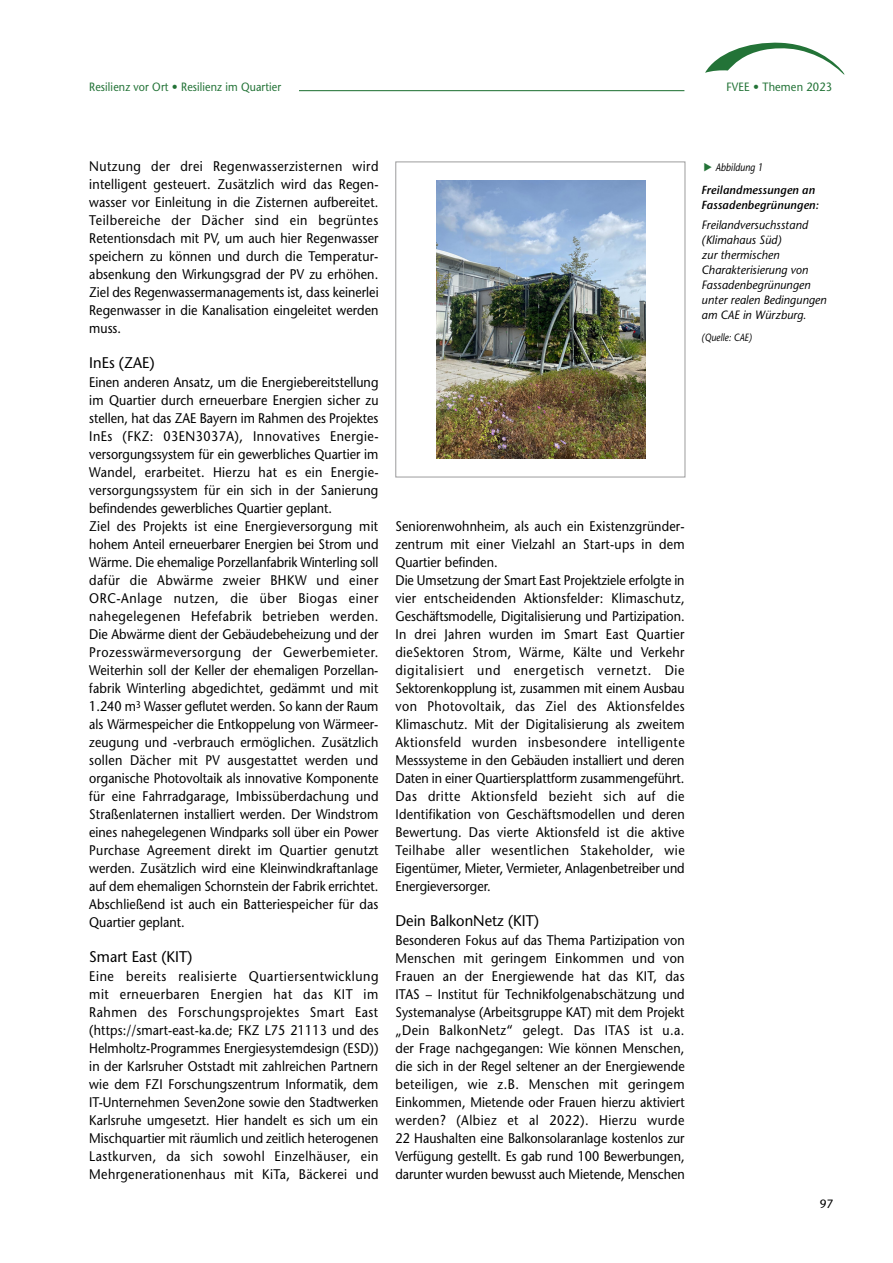
<style>
.page{position:relative;width:893px;height:1263px;background:#fff}
.page>*{position:absolute;margin:0;border:0;box-sizing:border-box;transform-origin:0 0}
.t1{font:15.45px "Stone Sans";color:#000;scale:.95 1}
.t2{font:13.95px/18px "Stone Sans";letter-spacing:.01em;color:#000;text-align:justify;scale:.9 1}
.t3{font:italic 12px/15px "Stone Sans";letter-spacing:.005em;color:#000;scale:.95 1}
.t4{font:12px "Stone Sans";letter-spacing:.01em;color:#237337;scale:.9 1}
.t5{font:12px "Stone Sans";letter-spacing:.01em;color:#237337;scale:.92 1}
.t6{font:12px "Stone Sans";color:#000}
.t7{font:italic 600 11.7px/15px "Stone Sans ITC Pro";letter-spacing:.005em;color:#000;scale:.95 1}
.t8{font:italic 10.8px "Stone Sans";letter-spacing:.005em;color:#000;scale:.85 1}
.t9{font:italic 10.5px "Stone Sans";letter-spacing:.005em;color:#000;scale:.85 1}
</style>
<div class="page">
<img style="left:436px;top:180px;width:209px;height:278px">
<div style="left:395px;top:162px;width:290px;height:315px;border:1px solid #9c9c9d"></div>
<hr style="left:98px;top:90px;width:586px;height:1px;background:#237337">
<div style="left:89px;top:83px;width:210px;height:8px;background:#fff"></div>
<svg style="left:705px;top:42px;width:140px;height:33px"></svg>
<p class="t4" style="left:89px;top:80px;width:215px">Resilienz vor Ort • Resilienz im Quartier</p>
<p class="t5" style="left:726px;top:80px;width:116px">FVEE • Themen 2023</p>
<p class="t2" style="left:89px;top:157px;width:323px">Nutzung der drei Regenwasserzisternen wird intelligent gesteuert. Zusätzlich wird das Regen&shy;wasser vor Einleitung in die Zisternen aufbereitet.<br>Teilbereiche der Dächer sind ein begrüntes Retentionsdach mit PV, um auch hier Regenwasser speichern zu können und durch die Temperatur&shy;absenkung den Wirkungsgrad der PV zu erhöhen.<br>Ziel des Regenwassermanagements ist, dass keinerlei Regenwasser in die Kanalisation eingeleitet werden muss.</p>
<p class="t1" style="left:89px;top:353px;width:70px">InEs (ZAE)</p>
<p class="t2" style="left:89px;top:373px;width:323px;text-align:left">Einen anderen Ansatz, um die Energiebereitstellung im Quartier durch erneuerbare Energien sicher zu stellen, hat das ZAE Bayern im Rahmen des Projektes InEs (FKZ: 03EN3037A), Innovatives Energie&shy;versorgungssystem für ein gewerbliches Quartier im Wandel, erarbeitet. Hierzu hat es ein Energie&shy;versorgungssystem für ein sich in der Sanierung befindendes gewerbliches Quartier geplant.<br>Ziel des Projekts ist eine Energieversorgung mit hohem Anteil erneuerbarer Energien bei Strom und Wärme. Die ehemalige Porzellanfabrik Winterling soll dafür die Abwärme zweier BHKW und einer ORC-Anlage nutzen, die über Biogas einer nahegelegenen Hefefabrik betrieben werden.<br>Die Abwärme dient der Gebäudebeheizung und der Prozesswärmeversorgung der Gewerbemieter.<br>Weiterhin soll der Keller der ehemaligen Porzellan&shy;fabrik Winterling abgedichtet, gedämmt und mit 1.240 m<sup>3</sup> Wasser geflutet werden. So kann der Raum als Wärmespeicher die Entkoppelung von Wärmeer&shy;zeugung und -verbrauch ermöglichen. Zusätzlich sollen Dächer mit PV ausgestattet werden und organische Photovoltaik als innovative Komponente für eine Fahrradgarage, Imbissüberdachung und Straßenlaternen installiert werden. Der Windstrom eines nahegelegenen Windparks soll über ein Power Purchase Agreement direkt im Quartier genutzt werden. Zusätzlich wird eine Kleinwindkraftanlage auf dem ehemaligen Schornstein der Fabrik errichtet.<br>Abschließend ist auch ein Batteriespeicher für das Quartier geplant.</p>
<p class="t1" style="left:89px;top:947px;width:110px">Smart East (KIT)</p>
<p class="t2" style="left:89px;top:967px;width:323px">Eine bereits realisierte Quartiersentwicklung mit erneuerbaren Energien hat das KIT im Rahmen des Forschungsprojektes Smart East (https://smart-east-ka.de; FKZ L75 21113 und des Helmholtz-Programmes Energiesystemdesign (ESD)) in der Karlsruher Oststadt mit zahlreichen Partnern wie dem FZI Forschungszentrum Informatik, dem IT-Unternehmen Seven2one sowie den Stadtwerken Karlsruhe umgesetzt. Hier handelt es sich um ein Mischquartier mit räumlich und zeitlich heterogenen Lastkurven, da sich sowohl Einzelhäuser, ein Mehrgenerationenhaus mit KiTa, Bäckerei und</p>
<p class="t2" style="left:395px;top:517px;width:323px;text-align:left">Seniorenwohnheim, als auch ein Existenzgründer&shy;zentrum mit einer Vielzahl an Start-ups in dem Quartier befinden.<br>Die Umsetzung der Smart East Projektziele erfolgte in vier entscheidenden Aktionsfelder: Klimaschutz, Geschäftsmodelle, Digitalisierung und Partizipation.<br>In drei Jahren wurden im Smart East Quartier dieSektoren Strom, Wärme, Kälte und Verkehr digitalisiert und energetisch vernetzt. Die Sektorenkopplung ist, zusammen mit einem Ausbau von Photovoltaik, das Ziel des Aktionsfeldes Klimaschutz. Mit der Digitalisierung als zweitem Aktionsfeld wurden insbesondere intelligente Messsysteme in den Gebäuden installiert und deren Daten in einer Quartiersplattform zusammengeführt.<br>Das dritte Aktionsfeld bezieht sich auf die Identifikation von Geschäftsmodellen und deren Bewertung. Das vierte Aktionsfeld ist die aktive Teilhabe aller wesentlichen Stakeholder, wie Eigentümer, Mieter, Vermieter, Anlagenbetreiber und Energieversorger.</p>
<p class="t1" style="left:395px;top:911px;width:153px">Dein BalkonNetz (KIT)</p>
<p class="t2" style="left:395px;top:931px;width:323px">Besonderen Fokus auf das Thema Partizipation von Menschen mit geringem Einkommen und von Frauen an der Energiewende hat das KIT, das ITAS – Institut für Technikfolgenabschätzung und Systemanalyse (Arbeitsgruppe KAT) mit dem Projekt „Dein BalkonNetz“ gelegt. Das ITAS ist u.a. der Frage nachgegangen: Wie können Menschen, die sich in der Regel seltener an der Energiewende beteiligen, wie z.B. Menschen mit geringem Einkommen, Mietende oder Frauen hierzu aktiviert werden? (Albiez et al 2022). Hierzu wurde 22 Haushalten eine Balkonsolaranlage kostenlos zur Verfügung gestellt. Es gab rund 100 Bewerbungen, darunter wurden bewusst auch Mietende, Menschen</p>
<p class="t8" style="left:715px;top:161px;width:58px">Abbildung 1</p>
<p class="t7" style="left:702px;top:183px;width:125px">Freilandmessungen an<br>Fassadenbegrünungen:</p>
<p class="t3" style="left:702px;top:217px;width:133px">Freilandversuchsstand (Klimahaus Süd)<br>zur thermischen<br>Charakterisierung von<br>Fassadenbegrünungen unter realen Bedingungen am CAE in Würzburg.</p>
<p class="t9" style="left:702px;top:331px;width:61px">(Quelle: CAE)</p>
<p class="t6" style="left:820px;top:1197px;width:15px">97</p>
</div>
